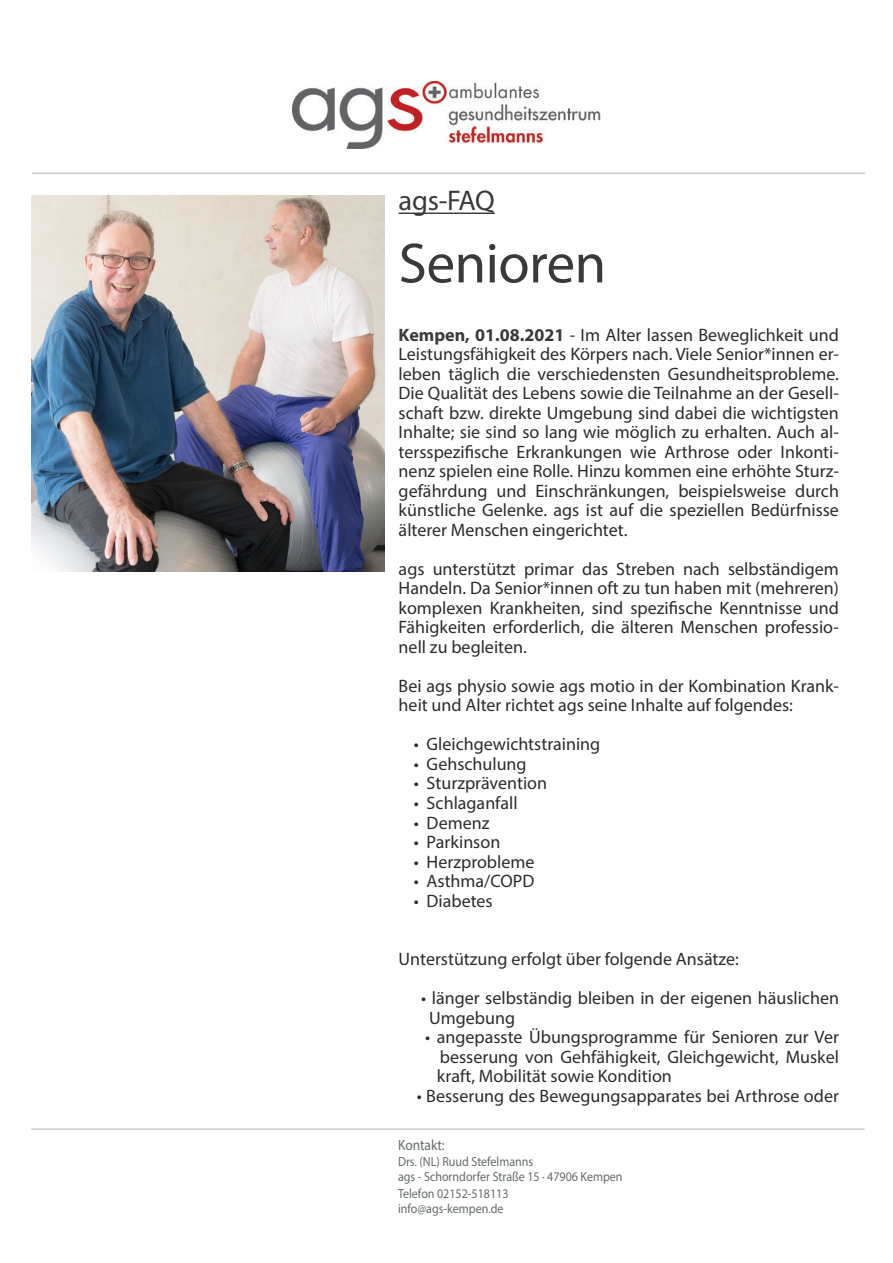
<style>
.page{position:relative;width:893px;height:1263px;background:#fff}
.page>*{position:absolute;margin:0;border:0;box-sizing:border-box;transform-origin:0 0}
.t1{font:57px "Myriad Pro";letter-spacing:-.01em;color:#312f30}
.t2{font:28.5px "Myriad Pro";letter-spacing:-.02em;color:#312f30}
.t3{font:18px/19.5px "Myriad Pro";color:#231f20;text-align:justify}
.t4{font:14.85px "Myriad Pro";color:#646b6d;scale:.91 1}
.t5{font:13.2px/15px "Myriad Pro";color:#646b6d;scale:.91 1}
.s1{font-weight:700;color:#312f30}
</style>
<div class="page">
<hr style="left:32px;top:173px;width:833px;height:1px;background:#646b6d">
<hr style="left:31px;top:1128px;width:834px;height:2px;background:#646b6d">
<hr style="left:399px;top:213px;width:96px;height:1px;background:#312f30">
<img style="left:293px;top:81px;width:307px;height:68px">
<img style="left:32px;top:195px;width:353px;height:376px">
<h2 class="t2" style="left:399px;top:183px;width:98px">ags-FAQ</h2>
<h1 class="t1" style="left:399px;top:228px;width:209px">Senioren</h1>
<p class="t3" style="left:399px;top:325px;width:442px"><span class="s1">Kempen, 01.08.2021</span> - Im Alter lassen Beweglichkeit und Leistungsfähigkeit des Körpers nach. Viele Senior*innen er&shy;leben täglich die verschiedensten Gesundheitsprobleme.<br>Die Qualität des Lebens sowie die Teilnahme an der Gesell&shy;schaft bzw. direkte Umgebung sind dabei die wichtigsten Inhalte; sie sind so lang wie möglich zu erhalten. Auch al&shy;tersspezifische Erkrankungen wie Arthrose oder Inkonti&shy;nenz spielen eine Rolle. Hinzu kommen eine erhöhte Sturz&shy;gefährdung und Einschränkungen, beispielsweise durch künstliche Gelenke. ags ist auf die speziellen Bedürfnisse älterer Menschen eingerichtet.</p>
<p class="t3" style="left:399px;top:559px;width:442px">ags unterstützt primar das Streben nach selbständigem Handeln. Da Senior*innen oft zu tun haben mit (mehreren) komplexen Krankheiten, sind spezifische Kenntnisse und Fähigkeiten erforderlich, die älteren Menschen professio&shy;nell zu begleiten.</p>
<p class="t3" style="left:399px;top:676px;width:442px">Bei ags physio sowie ags motio in der Kombination Krank&shy;heit und Alter richtet ags seine Inhalte auf folgendes:</p>
<p class="t3" style="left:414px;top:734px;width:188px">• Gleichgewichtstraining</p>
<p class="t3" style="left:414px;top:754px;width:114px">• Gehschulung</p>
<p class="t3" style="left:414px;top:773px;width:135px">• Sturzprävention</p>
<p class="t3" style="left:414px;top:793px;width:105px">• Schlaganfall</p>
<p class="t3" style="left:414px;top:812px;width:77px">• Demenz</p>
<p class="t3" style="left:414px;top:832px;width:88px">• Parkinson</p>
<p class="t3" style="left:414px;top:851px;width:122px">• Herzprobleme</p>
<p class="t3" style="left:414px;top:871px;width:122px">• Asthma/COPD</p>
<p class="t3" style="left:414px;top:890px;width:80px">• Diabetes</p>
<p class="t3" style="left:399px;top:949px;width:342px">Unterstützung erfolgt über folgende Ansätze:</p>
<p class="t3" style="left:429px;top:988px;width:411px;text-indent:-8px">• länger selbständig bleiben in der eigenen häuslichen<br>Umgebung</p>
<p class="t3" style="left:437px;top:1027px;width:404px;text-indent:-12px">• angepasste Übungsprogramme für Senioren zur Ver besserung von Gehfähigkeit, Gleichgewicht, Muskel kraft, Mobilität sowie Kondition</p>
<p class="t3" style="left:417px;top:1085px;width:424px">• Besserung des Bewegungsapparates bei Arthrose oder</p>
<p class="t4" style="left:398px;top:1136px;width:53px">Kontakt:</p>
<p class="t5" style="left:398px;top:1154px;width:150px">Drs. (NL) Ruud Stefelmanns</p>
<p class="t5" style="left:398px;top:1169px;width:248px">ags - Schorndorfer Straße 15 ∙ 47906 Kempen</p>
<p class="t5" style="left:398px;top:1186px;width:123px">Telefon 02152-518113 info@ags-kempen.de</p>
</div>
